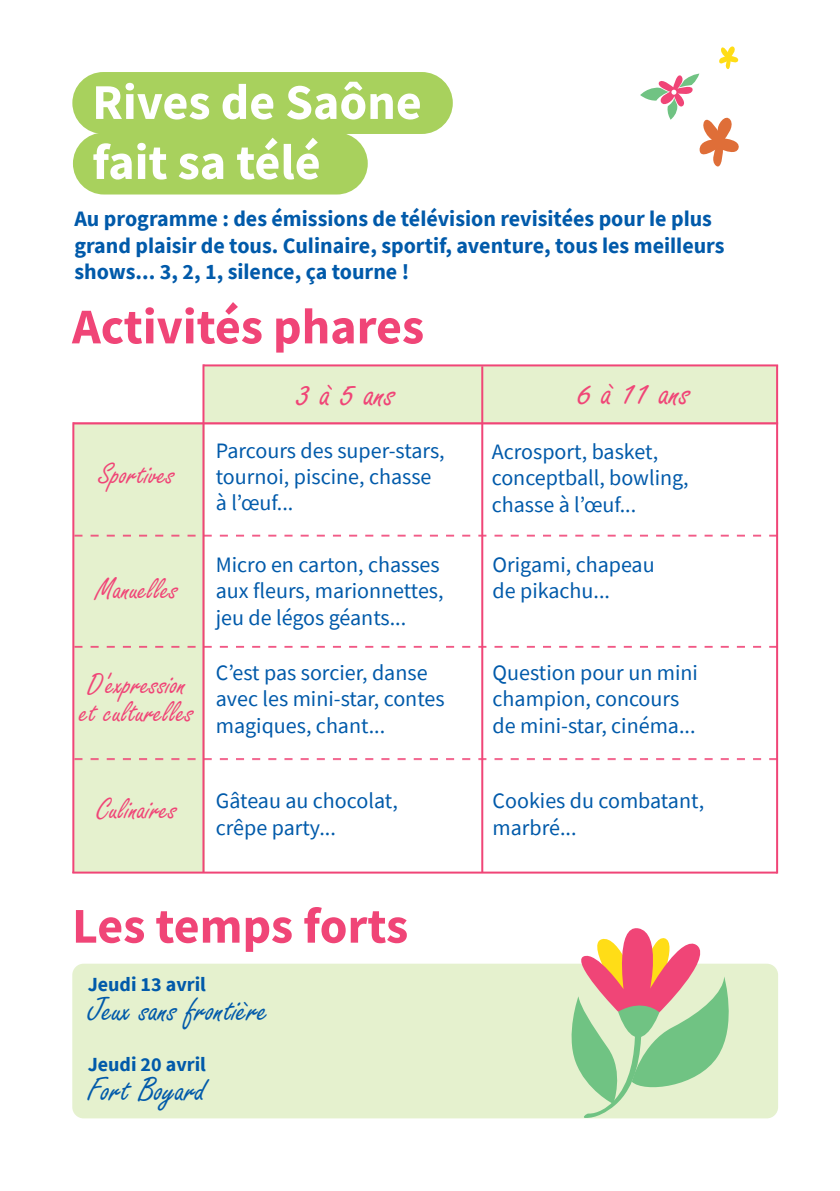
<style>
.page{position:relative;width:840px;height:1191px;background:#fff}
.page>*{position:absolute;margin:0;border:0;box-sizing:border-box;transform-origin:0 0}
.t1{font:700 50px "Source Sans Pro";color:#f04577}
.t2{font:700 50px/60px "Source Sans Pro";color:#fff}
.t3{font:40px "Freestyle Script";color:#f04577}
.t4{font:36px "Freestyle Script";color:#015aaa}
.t5{font:32px/28px "Freestyle Script";color:#f04577}
.t6{font:22px/26.4px "Source Sans Pro";color:#015aaa}
.t7{font:700 22px/26.4px "Source Sans Pro";color:#015aaa}
.t8{font:700 20px "Source Sans Pro";color:#015aaa}
</style>
<div class="page">
<div style="left:204px;top:365px;width:572px;height:59px;background:#e5f1ce"></div>
<div style="left:74px;top:424px;width:131px;height:448px;background:#e5f1ce"></div>
<div style="left:72px;top:963px;width:705px;height:155px;background:#e5f1ce;border-radius:11px"></div>
<div style="left:72px;top:72px;width:380px;height:62px;background:#a8d15d;border-radius:31px"></div>
<div style="left:73px;top:133px;width:294px;height:61px;background:#a8d15d;border-radius:31px"></div>
<hr style="left:203px;top:364px;width:574px;height:2px;background:#f04577">
<svg style="left:74px;top:535px;width:701px;height:2px"></svg>
<svg style="left:74px;top:646px;width:701px;height:2px"></svg>
<svg style="left:74px;top:758px;width:701px;height:2px"></svg>
<hr style="left:481px;top:366px;width:2px;height:506px;background:#f04577">
<hr style="left:72px;top:871px;width:704px;height:2px;background:#f04577">
<hr style="left:73px;top:422px;width:704px;height:2px;background:#f04577">
<hr style="left:72px;top:422px;width:2px;height:451px;background:#f04577">
<hr style="left:202px;top:364px;width:2px;height:508px;background:#f04577">
<hr style="left:775px;top:365px;width:2px;height:508px;background:#f04577">
<svg style="left:640px;top:46px;width:99px;height:121px"></svg>
<svg style="left:564px;top:928px;width:173px;height:190px"></svg>
<h1 class="t2" style="left:92px;top:72px;width:331px">Rives de Saône fait sa télé</h1>
<p class="t7" style="left:74px;top:205px;width:651px">Au programme : des émissions de télévision revisitées pour le plus grand plaisir de tous. Culinaire, sportif, aventure, tous les meilleurs shows... 3, 2, 1, silence, ça tourne !</p>
<h1 class="t1" style="left:72px;top:293px;width:353px">Activités phares</h1>
<h3 class="t5" style="left:99px;top:461px;width:78px">Sportives</h3>
<h3 class="t5" style="left:96px;top:576px;width:84px">Manuelles</h3>
<h3 class="t5" style="left:80px;top:671px;width:115px">D'expression et culturelles</h3>
<h2 class="t3" style="left:297px;top:372px;width:100px">3 à 5 ans</h2>
<h2 class="t3" style="left:578px;top:370px;width:114px">6 à 11 ans</h2>
<p class="t6" style="left:216px;top:437px;width:230px">Parcours des super-stars, tournoi, piscine, chasse à l’œuf...</p>
<p class="t6" style="left:216px;top:551px;width:229px">Micro en carton, chasses aux fleurs, marionnettes, jeu de légos géants...</p>
<p class="t6" style="left:216px;top:659px;width:230px">C’est pas sorcier, danse avec les mini-star, contes magiques, chant...</p>
<p class="t6" style="left:491px;top:438px;width:198px">Acrosport, basket, conceptball, bowling, chasse à l’œuf...</p>
<p class="t6" style="left:492px;top:551px;width:163px">Origami, chapeau de pikachu...</p>
<p class="t6" style="left:492px;top:659px;width:207px">Question pour un mini champion, concours de mini-star, cinéma...</p>
<h3 class="t5" style="left:97px;top:797px;width:82px">Culinaires</h3>
<p class="t6" style="left:216px;top:787px;width:183px">Gâteau au chocolat, crêpe party...</p>
<p class="t6" style="left:492px;top:787px;width:213px">Cookies du combatant, marbré...</p>
<h1 class="t1" style="left:72px;top:892px;width:337px">Les temps forts</h1>
<p class="t8" style="left:88px;top:971px;width:120px">Jeudi 13 avril</p>
<h3 class="t4" style="left:88px;top:990px;width:182px">Jeux sans frontière</h3>
<p class="t8" style="left:88px;top:1051px;width:120px">Jeudi 20 avril</p>
<h3 class="t4" style="left:88px;top:1070px;width:119px">Fort Boyard</h3>
</div>
